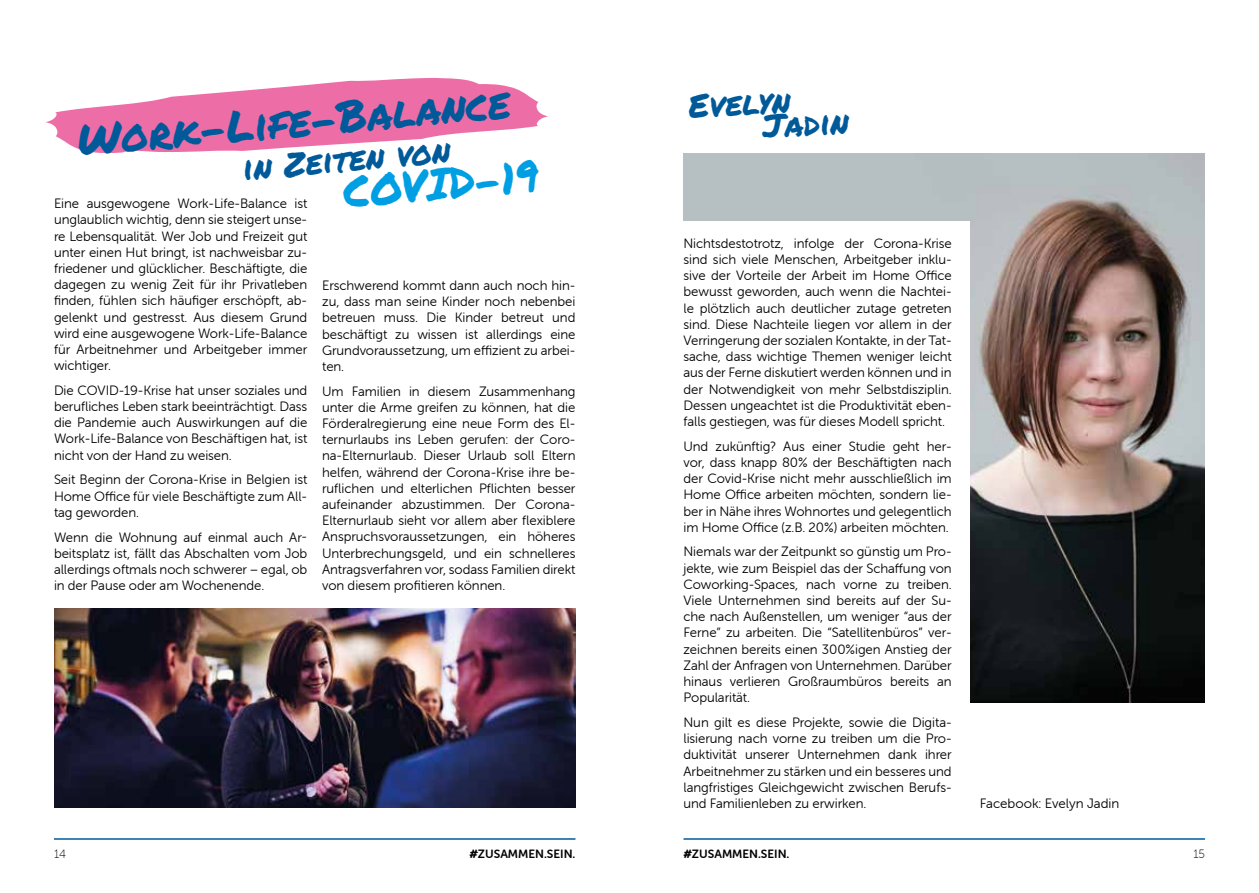
<style>
.page{position:relative;width:1259px;height:893px;background:#fff}
.page>*{position:absolute;margin:0;border:0;box-sizing:border-box;transform-origin:0 0}
.t1{font:43.8px "Permanent Marker";color:#005a9a}
.t2{font:43.8px "Permanent Marker";color:#009fe3}
.t3{font:32.85px/24px "Permanent Marker";color:#005a9a}
.t4{font:13.5px/16.2px "Museo Sans Rounded 300";letter-spacing:-.005em;color:#000;text-align:justify}
.t5{font:12px "Museo Sans Rounded 700";color:#000}
.t6{font:12px "Museo Sans Rounded 100";color:#000}
.s1{font-family:"Permanent Marker"}
</style>
<div class="page">
<hr style="left:54px;top:838px;width:521px;height:2px;background:#005a9a">
<hr style="left:683px;top:838px;width:522px;height:2px;background:#005a9a">
<img style="left:683px;top:153px;width:522px;height:550px">
<div style="left:675px;top:222px;width:294px;height:599px;background:#fff"></div>
<svg style="left:45px;top:78px;width:503px;height:75px"></svg>
<img style="left:54px;top:608px;width:521px;height:200px">
<h1 class="t1" style="left:75px;top:108px;width:436px;rotate:-5deg">Work-Life-Balance</h1>
<h2 class="t3" style="left:242px;top:156px;width:210px;rotate:-5deg">in Zeiten von</h2>
<h1 class="t2" style="left:340px;top:160px;width:197px;rotate:-5deg">COVID-19</h1>
<p class="t4" style="left:54px;top:196px;width:255px">Eine ausgewogene Work-Life-Balance ist unglaublich wichtig, denn sie steigert unse&shy;re Lebensqualität. Wer Job und Freizeit gut unter einen Hut bringt, ist nachweisbar zu&shy;friedener und glücklicher. Beschäftigte, die dagegen zu wenig Zeit für ihr Privatleben finden, fühlen sich häufiger erschöpft, ab&shy;gelenkt und gestresst. Aus diesem Grund wird eine ausgewogene Work-Life-Balance für Arbeitnehmer und Arbeitgeber immer wichtiger.</p>
<p class="t4" style="left:54px;top:382px;width:255px">Die COVID-19-Krise hat unser soziales und berufliches Leben stark beeinträchtigt. Dass die Pandemie auch Auswirkungen auf die Work-Life-Balance von Beschäftigen hat, ist nicht von der Hand zu weisen.</p>
<p class="t4" style="left:54px;top:472px;width:255px">Seit Beginn der Corona-Krise in Belgien ist Home Office für viele Beschäftigte zum All&shy;tag geworden.</p>
<p class="t4" style="left:54px;top:529px;width:255px">Wenn die Wohnung auf einmal auch Ar&shy;beitsplatz ist, fällt das Abschalten vom Job allerdings oftmals noch schwerer – egal, ob in der Pause oder am Wochenende.</p>
<p class="t4" style="left:322px;top:277px;width:255px">Erschwerend kommt dann auch noch hin&shy;zu, dass man seine Kinder noch nebenbei betreuen muss. Die Kinder betreut und beschäftigt zu wissen ist allerdings eine Grundvoraussetzung, um effizient zu arbei&shy;ten.</p>
<p class="t4" style="left:322px;top:383px;width:255px">Um Familien in diesem Zusammenhang unter die Arme greifen zu können, hat die Förderalregierung eine neue Form des El&shy;ternurlaubs ins Leben gerufen: der Coro&shy;na-Elternurlaub. Dieser Urlaub soll Eltern helfen, während der Corona-Krise ihre be&shy;ruflichen und elterlichen Pflichten besser aufeinander abzustimmen. Der Corona-Elternurlaub sieht vor allem aber flexiblere Anspruchsvoraussetzungen, ein höheres Unterbrechungsgeld, und ein schnelleres Antragsverfahren vor, sodass Familien direkt von diesem profitieren können.</p>
<h2 class="t3" style="left:760px;top:89px;width:88px;text-indent:-73px;rotate:-3deg">Evelyn<br>Jadin</h2>
<p class="t4" style="left:683px;top:235px;width:270px">Nichtsdestotrotz, infolge der Corona-Krise sind sich viele Menschen, Arbeitgeber inklu&shy;sive der Vorteile der Arbeit im Home Office bewusst geworden, auch wenn die Nachtei&shy;le plötzlich auch deutlicher zutage getreten sind. Diese Nachteile liegen vor allem in der Verringerung der sozialen Kontakte, in der Tat&shy;sache, dass wichtige Themen weniger leicht aus der Ferne diskutiert werden können und in der Notwendigkeit von mehr Selbstdisziplin.<br>Dessen ungeachtet ist die Produktivität eben&shy;falls gestiegen, was für dieses Modell spricht.</p>
<p class="t4" style="left:683px;top:438px;width:270px">Und zukünftig? Aus einer Studie geht her&shy;vor, dass knapp 80% der Beschäftigten nach der Covid-Krise nicht mehr ausschließlich im Home Office arbeiten möchten, sondern lie&shy;ber in Nähe ihres Wohnortes und gelegentlich im Home Office (z.B. 20%) arbeiten möchten.</p>
<p class="t4" style="left:683px;top:544px;width:270px">Niemals war der Zeitpunkt so günstig um Pro&shy;jekte, wie zum Beispiel das der Schaffung von Coworking-Spaces, nach vorne zu treiben.<br>Viele Unternehmen sind bereits auf der Su&shy;che nach Außenstellen, um weniger “aus der Ferne” zu arbeiten. Die “Satellitenbüros” ver&shy;zeichnen bereits einen 300%igen Anstieg der Zahl der Anfragen von Unternehmen. Darüber hinaus verlieren Großraumbüros bereits an Popularität.</p>
<p class="t4" style="left:683px;top:714px;width:270px">Nun gilt es diese Projekte, sowie die Digita&shy;lisierung nach vorne zu treiben um die Pro&shy;duktivität unserer Unternehmen dank ihrer Arbeitnehmer zu stärken und ein besseres und langfristiges Gleichgewicht zwischen Berufs&shy;und Familienleben zu erwirken.</p>
<p class="t4" style="left:980px;top:795px;width:141px">Facebook: Evelyn Jadin</p>
<p class="t6" style="left:54px;top:847px;width:14px">14</p>
<p class="t5" style="left:469px;top:847px;width:107px"><span class="s1">#</span>ZUSAMMEN.SEIN.</p>
<p class="t5" style="left:683px;top:847px;width:107px"><span class="s1">#</span>ZUSAMMEN.SEIN.</p>
<p class="t6" style="left:1193px;top:847px;width:13px">15</p>
</div>
